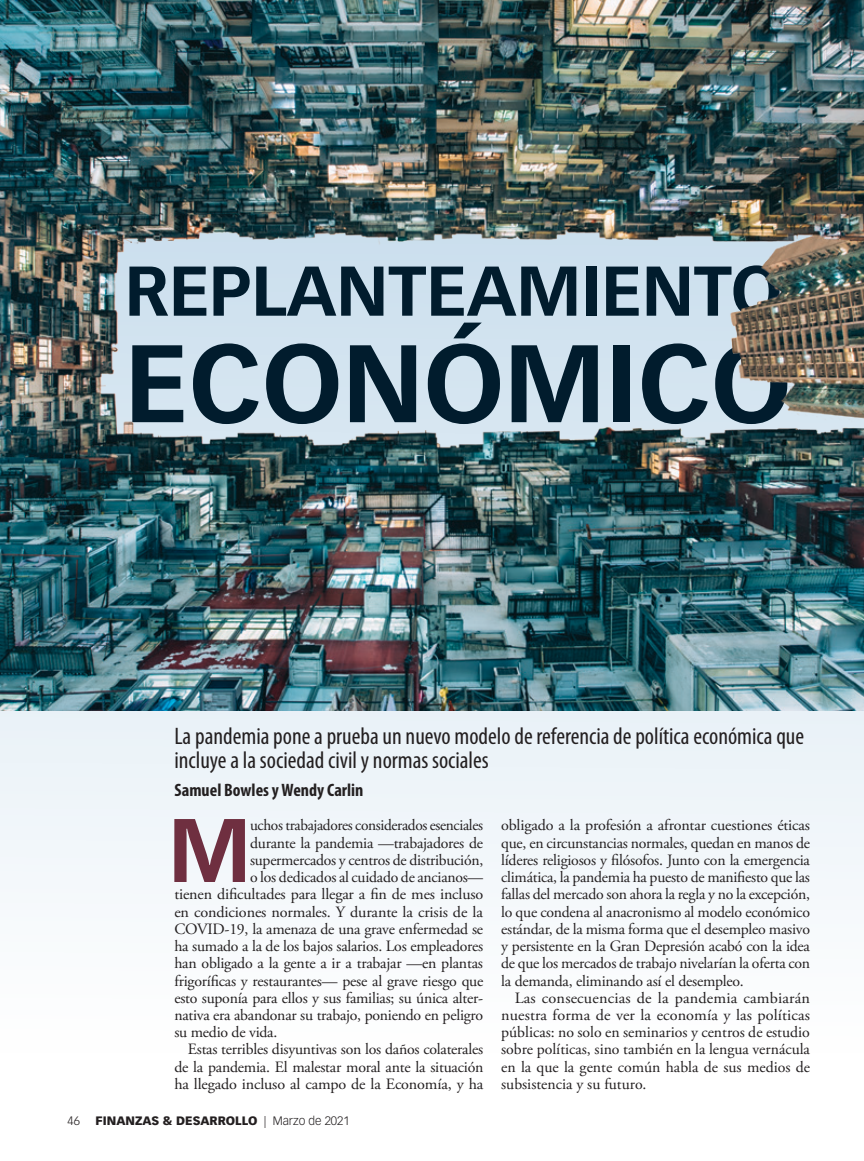
<style>
.page{position:relative;width:864px;height:1161px;background:#fff}
.page>*{position:absolute;margin:0;border:0;box-sizing:border-box;transform-origin:0 0}
.t1{font:700 108px "Vectora LT Std";color:#011c2d}
.t2{font:700 88.5px "Vectora LT Std";color:#6f2f40}
.t3{font:700 69px "Vectora LT Std";letter-spacing:-.005em;color:#011c2d}
.t4{font:condensed 24px/24px "Myriad Pro";color:#231f20}
.t5{font:700 condensed 18px "Myriad Pro";color:#231f20}
.t6{font:15.75px/17.2px "Adobe Garamond Pro";letter-spacing:-.015em;color:#231f20;text-align:justify}
.t7{font:900 12px "Vectora LT Std";color:#231f20}
.t8{font:300 12px "Vectora LT Std";color:#231f20}
.s1{font-weight:300}
</style>
<div class="page">
<div style="left:0;top:81px;width:864px;height:972px;background:#f4f8fb"></div>
<img style="left:0;top:0;width:864px;height:711px">
<img style="left:726px;top:249px;width:66px;height:161px">
<h3 class="t3" style="left:124px;top:249px;width:659px">REPLANTEAMIENTO</h3>
<h1 class="t1" style="left:124px;top:318px;width:668px">ECONÓMICO</h1>
<h3 class="t4" style="left:174px;top:725px;width:631px">La pandemia pone a prueba un nuevo modelo de referencia de política económica que incluye a la sociedad civil y normas sociales</h3>
<p class="t5" style="left:174px;top:780px;width:191px">Samuel Bowles y Wendy Carlin</p>
<h2 class="t2" style="left:168px;top:797px;width:85px">M</h2>
<p class="t6" style="left:250px;top:817px;width:234px">uchos trabajadores considerados esenciales</p>
<p class="t6" style="left:501px;top:817px;width:310px">obligado a la profesión a afrontar cuestiones éticas que, en circunstancias normales, quedan en manos de líderes religiosos y filósofos. Junto con la emergencia climática, la pandemia ha puesto de manifiesto que las fallas del mercado son ahora la regla y no la excepción, lo que condena al anacronismo al modelo económico estándar, de la misma forma que el desempleo masivo y persistente en la Gran Depresión acabó con la idea de que los mercados de trabajo nivelarían la oferta con la demanda, eliminando así el desempleo.</p>
<p class="t6" style="left:501px;top:990px;width:311px;text-indent:14px">Las consecuencias de la pandemia cambiarán nuestra forma de ver la economía y las políticas públicas: no solo en seminarios y centros de estudio sobre políticas, sino también en la lengua vernácula en la que la gente común habla de sus medios de subsistencia y su futuro.</p>
<p class="t6" style="left:250px;top:834px;width:235px">durante la pandemia —trabajadores de</p>
<p class="t6" style="left:250px;top:852px;width:235px">supermercados y centros de distribución,</p>
<p class="t6" style="left:250px;top:869px;width:235px">o los dedicados al cuidado de ancianos—</p>
<p class="t6" style="left:174px;top:886px;width:310px">tienen dificultades para llegar a fin de mes incluso</p>
<p class="t6" style="left:174px;top:903px;width:310px">en condiciones normales. Y durante la crisis de la</p>
<p class="t6" style="left:174px;top:921px;width:310px">COVID‑19, la amenaza de una grave enfermedad se</p>
<p class="t6" style="left:174px;top:938px;width:310px">ha sumado a la de los bajos salarios. Los empleadores</p>
<p class="t6" style="left:174px;top:955px;width:310px">han obligado a la gente a ir a trabajar —en plantas</p>
<p class="t6" style="left:174px;top:972px;width:311px">frigoríficas y restaurantes— pese al grave riesgo que</p>
<p class="t6" style="left:174px;top:990px;width:310px">esto suponía para ellos y sus familias; su única alter-</p>
<p class="t6" style="left:174px;top:1007px;width:310px">nativa era abandonar su trabajo, poniendo en peligro</p>
<p class="t6" style="left:174px;top:1024px;width:104px">su medio de vida.</p>
<p class="t6" style="left:188px;top:1041px;width:297px">Estas terribles disyuntivas son los daños colaterales</p>
<p class="t6" style="left:174px;top:1059px;width:311px">de la pandemia. El malestar moral ante la situación</p>
<p class="t6" style="left:174px;top:1076px;width:310px">ha llegado incluso al campo de la Economía, y ha</p>
<p class="t8" style="left:68px;top:1114px;width:14px">46</p>
<p class="t7" style="left:96px;top:1113px;width:256px">FINANZAS &amp; DESARROLLO <span class="s1">| Marzo de 2021</span></p>
</div>
